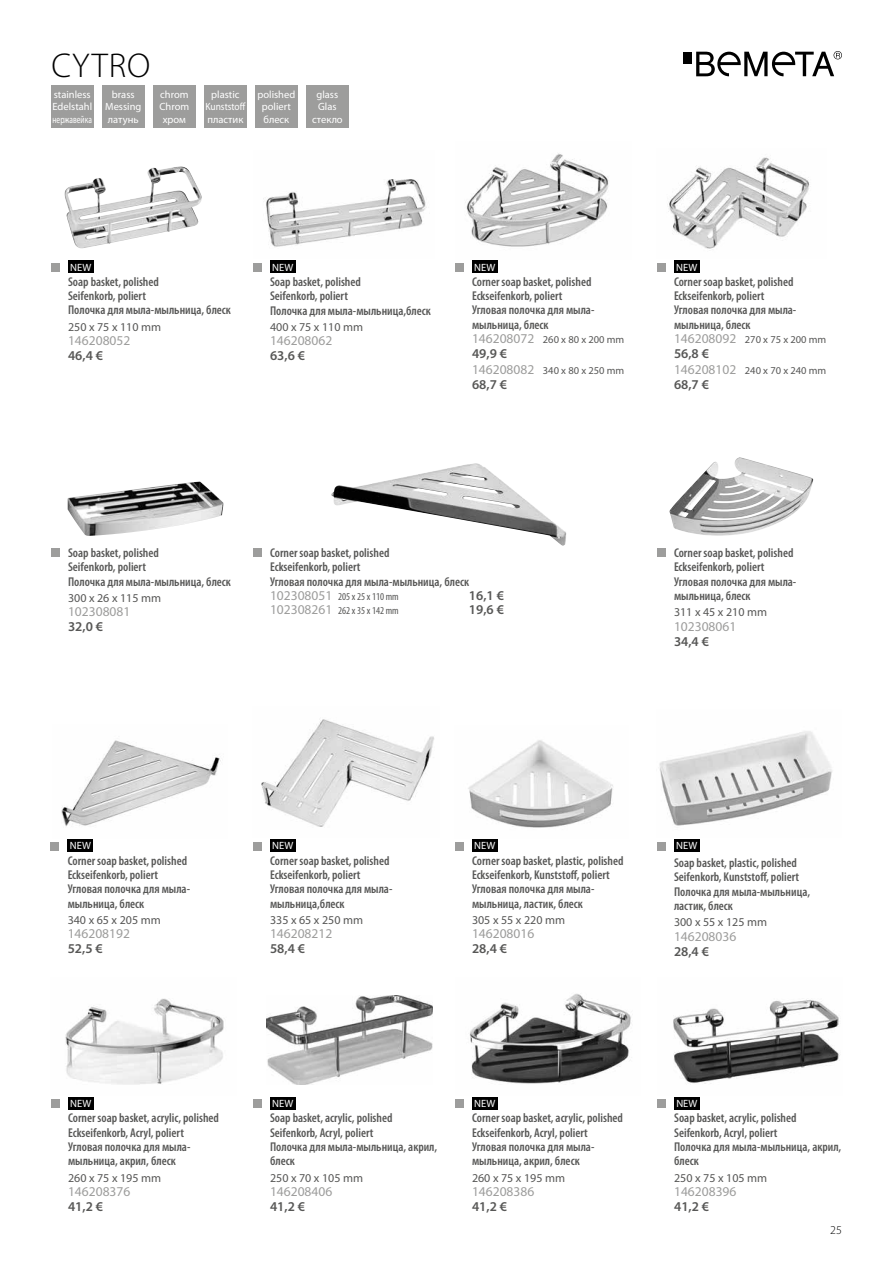
<style>
.page{position:relative;width:893px;height:1263px;background:#fff}
.page>*{position:absolute;margin:0;border:0;box-sizing:border-box;transform-origin:0 0}
.t1{font:300 34.5px "Myriad Pro";letter-spacing:.025em;color:#000}
.t2{font:13.5px "Myriad Pro";color:#9d9d9c}
.t3{font:600 13.5px "Myriad Pro";color:#575756}
.t4{font:600 condensed 12.75px/14.2px "Myriad Pro";color:#575756}
.t5{font:12px "Myriad Pro";color:#575756}
.t6{font:300 12px "Myriad Pro";color:#000}
.t7{font:10.5px/12.6px "Myriad Pro";color:#fff;text-align:center}
.t8{font:10.5px "Myriad Pro";color:#575756}
.t9{font:condensed 10.5px "Myriad Pro";color:#575756}
.s1{font-size:13.5px;color:#9d9d9c}
.s2{font-stretch:normal;font-size:13.5px;color:#9d9d9c}
</style>
<div class="page">
<svg style="left:696px;top:51px;width:146px;height:25px"></svg>
<div style="left:683px;top:52px;width:9px;height:11px;background:#000"></div>
<div style="left:51px;top:263px;width:9px;height:9px;background:#9d9d9c"></div>
<div style="left:68px;top:260px;width:26px;height:13px;background:#000"></div>
<div style="left:51px;top:548px;width:9px;height:9px;background:#9d9d9c"></div>
<div style="left:657px;top:548px;width:8px;height:9px;background:#9d9d9c"></div>
<div style="left:253px;top:548px;width:8px;height:9px;background:#9d9d9c"></div>
<div style="left:51px;top:842px;width:8px;height:8px;background:#9d9d9c"></div>
<div style="left:68px;top:839px;width:25px;height:13px;background:#000"></div>
<div style="left:253px;top:842px;width:8px;height:8px;background:#9d9d9c"></div>
<div style="left:270px;top:839px;width:26px;height:13px;background:#000"></div>
<div style="left:455px;top:842px;width:8px;height:8px;background:#9d9d9c"></div>
<div style="left:472px;top:839px;width:25px;height:13px;background:#000"></div>
<div style="left:51px;top:1100px;width:9px;height:8px;background:#9d9d9c"></div>
<div style="left:68px;top:1097px;width:26px;height:13px;background:#000"></div>
<div style="left:455px;top:1100px;width:8px;height:8px;background:#9d9d9c"></div>
<div style="left:472px;top:1097px;width:25px;height:13px;background:#000"></div>
<div style="left:657px;top:1100px;width:9px;height:8px;background:#9d9d9c"></div>
<div style="left:674px;top:1097px;width:26px;height:13px;background:#000"></div>
<div style="left:253px;top:1100px;width:8px;height:8px;background:#9d9d9c"></div>
<div style="left:270px;top:1097px;width:26px;height:13px;background:#000"></div>
<div style="left:657px;top:842px;width:8px;height:8px;background:#9d9d9c"></div>
<div style="left:674px;top:839px;width:25px;height:13px;background:#000"></div>
<div style="left:253px;top:263px;width:8px;height:9px;background:#9d9d9c"></div>
<div style="left:270px;top:260px;width:26px;height:13px;background:#000"></div>
<div style="left:455px;top:263px;width:8px;height:9px;background:#9d9d9c"></div>
<div style="left:472px;top:260px;width:25px;height:13px;background:#000"></div>
<div style="left:657px;top:263px;width:8px;height:9px;background:#9d9d9c"></div>
<div style="left:674px;top:260px;width:25px;height:13px;background:#000"></div>
<div style="left:255px;top:85px;width:43px;height:43px;background:#9d9d9c"></div>
<div style="left:153px;top:85px;width:43px;height:43px;background:#9d9d9c"></div>
<div style="left:102px;top:85px;width:43px;height:43px;background:#9d9d9c"></div>
<div style="left:51px;top:85px;width:43px;height:43px;background:#9d9d9c"></div>
<div style="left:204px;top:85px;width:43px;height:43px;background:#9d9d9c"></div>
<div style="left:306px;top:85px;width:43px;height:43px;background:#9d9d9c"></div>
<img style="left:64px;top:166px;width:138px;height:83px">
<img style="left:263px;top:179px;width:164px;height:68px">
<img style="left:465px;top:153px;width:144px;height:94px">
<img style="left:668px;top:157px;width:142px;height:92px">
<img style="left:68px;top:481px;width:156px;height:55px">
<img style="left:331px;top:463px;width:235px;height:83px">
<img style="left:669px;top:457px;width:144px;height:79px">
<img style="left:61px;top:740px;width:160px;height:87px">
<img style="left:261px;top:719px;width:173px;height:108px">
<img style="left:659px;top:731px;width:173px;height:95px">
<img style="left:470px;top:993px;width:161px;height:91px">
<img style="left:65px;top:998px;width:159px;height:87px">
<img style="left:673px;top:999px;width:167px;height:85px">
<img style="left:267px;top:995px;width:166px;height:89px">
<img style="left:468px;top:740px;width:145px;height:88px">
<h1 class="t1" style="left:52px;top:45px;width:100px">CYTRO</h1>
<p class="t7" style="left:52px;top:88px;width:41px;text-align:left">stainless<br>Edelstahl нержавейка</p>
<p class="t7" style="left:105px;top:88px;width:38px">brass<br>Messing латунь</p>
<p class="t7" style="left:159px;top:88px;width:31px">chrom<br>Chrom хром</p>
<p class="t7" style="left:205px;top:88px;width:42px">plastic<br>Kunststoff пластик</p>
<p class="t7" style="left:312px;top:88px;width:32px">glass<br>Glas стекло</p>
<p class="t7" style="left:257px;top:88px;width:39px">polished poliert блеск</p>
<p class="t7" style="left:70px;top:261px;width:23px">NEW</p>
<p class="t4" style="left:68px;top:274px;width:164px">Soap basket, polished<br>Seifenkorb, poliert<br>Полочка для мыла-мыльница, блеск</p>
<p class="t5" style="left:68px;top:319px;width:95px">250 x 75 x 110 mm</p>
<p class="t2" style="left:68px;top:332px;width:64px">146208052</p>
<p class="t3" style="left:68px;top:347px;width:36px">46,4 €</p>
<p class="t7" style="left:272px;top:261px;width:23px">NEW</p>
<p class="t4" style="left:270px;top:274px;width:162px">Soap basket, polished<br>Seifenkorb, poliert<br>Полочка для мыла-мыльница,блеск</p>
<p class="t5" style="left:270px;top:320px;width:95px">400 x 75 x 110 mm</p>
<p class="t2" style="left:270px;top:332px;width:64px">146208062</p>
<p class="t3" style="left:270px;top:347px;width:36px">63,6 €</p>
<p class="t7" style="left:474px;top:261px;width:23px">NEW</p>
<p class="t4" style="left:472px;top:274px;width:124px">Corner soap basket, polished<br>Eckseifenkorb, poliert<br>Угловая полочка для мыла&shy;мыльница, блеск</p>
<p class="t8" style="left:472px;top:333px;width:154px"><span class="s1">146208072</span> 260 x 80 x 200 mm</p>
<p class="t3" style="left:472px;top:345px;width:36px">49,9 €</p>
<p class="t8" style="left:472px;top:364px;width:154px"><span class="s1">146208082</span> 340 x 80 x 250 mm</p>
<p class="t3" style="left:472px;top:376px;width:36px">68,7 €</p>
<p class="t7" style="left:676px;top:261px;width:23px">NEW</p>
<p class="t4" style="left:674px;top:274px;width:124px">Corner soap basket, polished<br>Eckseifenkorb, poliert<br>Угловая полочка для мыла&shy;мыльница, блеск</p>
<p class="t8" style="left:674px;top:333px;width:154px"><span class="s1">146208092</span> 270 x 75 x 200 mm</p>
<p class="t3" style="left:674px;top:345px;width:36px">56,8 €</p>
<p class="t8" style="left:674px;top:364px;width:154px"><span class="s1">146208102</span> 240 x 70 x 240 mm</p>
<p class="t3" style="left:674px;top:376px;width:36px">68,7 €</p>
<p class="t4" style="left:68px;top:545px;width:164px">Soap basket, polished<br>Seifenkorb, poliert<br>Полочка для мыла-мыльница, блеск</p>
<p class="t5" style="left:68px;top:591px;width:95px">300 x 26 x 115 mm</p>
<p class="t2" style="left:68px;top:603px;width:64px">102308081</p>
<p class="t3" style="left:68px;top:618px;width:36px">32,0 €</p>
<p class="t4" style="left:270px;top:545px;width:201px">Corner soap basket, polished<br>Eckseifenkorb, poliert<br>Угловая полочка для мыла-мыльница, блеск</p>
<p class="t9" style="left:270px;top:590px;width:130px"><span class="s2">102308051</span> 205 x 25 x 110 mm</p>
<p class="t3" style="left:469px;top:587px;width:36px">16,1 €</p>
<p class="t9" style="left:270px;top:604px;width:130px"><span class="s2">102308261</span> 262 x 35 x 142 mm</p>
<p class="t3" style="left:469px;top:601px;width:36px">19,6 €</p>
<p class="t4" style="left:674px;top:545px;width:124px">Corner soap basket, polished<br>Eckseifenkorb, poliert<br>Угловая полочка для мыла&shy;мыльница, блеск</p>
<p class="t5" style="left:674px;top:605px;width:95px">311 x 45 x 210 mm</p>
<p class="t2" style="left:674px;top:618px;width:64px">102308061</p>
<p class="t3" style="left:674px;top:632px;width:36px">34,4 €</p>
<p class="t7" style="left:70px;top:839px;width:23px">NEW</p>
<p class="t4" style="left:68px;top:853px;width:124px">Corner soap basket, polished<br>Eckseifenkorb, poliert<br>Угловая полочка для мыла&shy;мыльница, блеск</p>
<p class="t5" style="left:68px;top:912px;width:95px">340 x 65 x 205 mm</p>
<p class="t2" style="left:68px;top:925px;width:64px">146208192</p>
<p class="t3" style="left:68px;top:940px;width:36px">52,5 €</p>
<p class="t7" style="left:272px;top:839px;width:23px">NEW</p>
<p class="t4" style="left:270px;top:853px;width:124px">Corner soap basket, polished<br>Eckseifenkorb, poliert<br>Угловая полочка для мыла&shy;мыльница,блеск</p>
<p class="t5" style="left:270px;top:912px;width:95px">335 x 65 x 250 mm</p>
<p class="t2" style="left:270px;top:925px;width:64px">146208212</p>
<p class="t3" style="left:270px;top:940px;width:36px">58,4 €</p>
<p class="t7" style="left:474px;top:839px;width:23px">NEW</p>
<p class="t4" style="left:472px;top:853px;width:153px">Corner soap basket, plastic, polished<br>Eckseifenkorb, Kunststoff, poliert<br>Угловая полочка для мыла&shy;мыльница, ластик, блеск</p>
<p class="t5" style="left:472px;top:912px;width:95px">305 x 55 x 220 mm</p>
<p class="t2" style="left:472px;top:925px;width:64px">146208016</p>
<p class="t3" style="left:472px;top:940px;width:36px">28,4 €</p>
<p class="t7" style="left:676px;top:839px;width:23px">NEW</p>
<p class="t4" style="left:674px;top:855px;width:138px">Soap basket, plastic, polished<br>Seifenkorb, Kunststoff, poliert<br>Полочка для мыла-мыльница, ластик, блеск</p>
<p class="t5" style="left:674px;top:915px;width:95px">300 x 55 x 125 mm</p>
<p class="t2" style="left:674px;top:928px;width:64px">146208036</p>
<p class="t3" style="left:674px;top:942px;width:36px">28,4 €</p>
<p class="t7" style="left:70px;top:1097px;width:23px">NEW</p>
<p class="t4" style="left:68px;top:1111px;width:153px">Corner soap basket, acrylic, polished<br>Eckseifenkorb, Acryl, poliert<br>Угловая полочка для мыла&shy;мыльница, акрил, блеск</p>
<p class="t5" style="left:68px;top:1170px;width:95px">260 x 75 x 195 mm</p>
<p class="t2" style="left:68px;top:1183px;width:64px">146208376</p>
<p class="t3" style="left:68px;top:1198px;width:36px">41,2 €</p>
<p class="t7" style="left:272px;top:1097px;width:23px">NEW</p>
<p class="t4" style="left:270px;top:1111px;width:169px">Soap basket, acrylic, polished<br>Seifenkorb, Acryl, poliert<br>Полочка для мыла-мыльница, акрил, блеск</p>
<p class="t5" style="left:270px;top:1170px;width:95px">250 x 70 x 105 mm</p>
<p class="t2" style="left:270px;top:1183px;width:64px">146208406</p>
<p class="t3" style="left:270px;top:1198px;width:36px">41,2 €</p>
<p class="t7" style="left:474px;top:1097px;width:23px">NEW</p>
<p class="t4" style="left:472px;top:1111px;width:153px">Corner soap basket, acrylic, polished<br>Eckseifenkorb, Acryl, poliert<br>Угловая полочка для мыла&shy;мыльница, акрил, блеск</p>
<p class="t5" style="left:472px;top:1170px;width:95px">260 x 75 x 195 mm</p>
<p class="t2" style="left:472px;top:1183px;width:64px">146208386</p>
<p class="t3" style="left:472px;top:1198px;width:36px">41,2 €</p>
<p class="t7" style="left:676px;top:1097px;width:23px">NEW</p>
<p class="t4" style="left:674px;top:1111px;width:169px">Soap basket, acrylic, polished<br>Seifenkorb, Acryl, poliert<br>Полочка для мыла-мыльница, акрил, блеск</p>
<p class="t5" style="left:674px;top:1170px;width:95px">250 x 75 x 105 mm</p>
<p class="t2" style="left:674px;top:1183px;width:64px">146208396</p>
<p class="t3" style="left:674px;top:1198px;width:36px">41,2 €</p>
<p class="t6" style="left:830px;top:1222px;width:13px">25</p>
</div>
